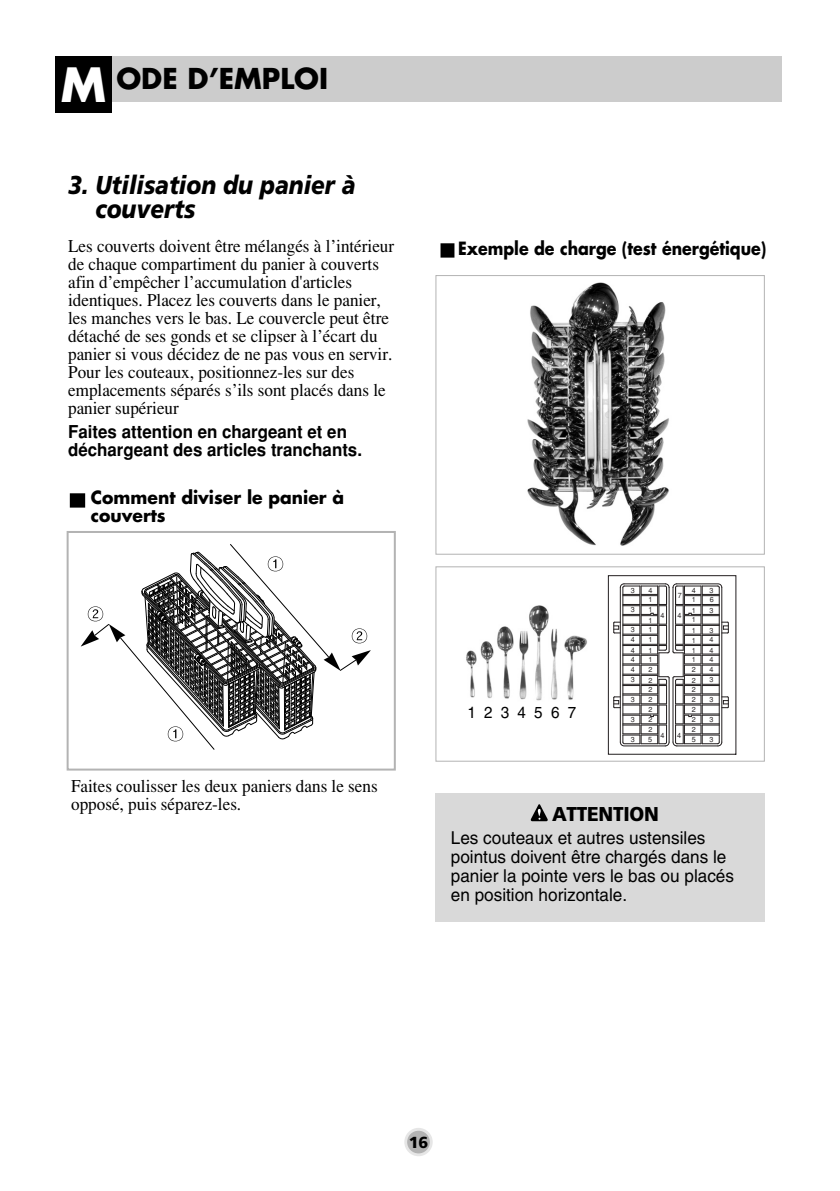
<style>
.page{position:relative;width:840px;height:1191px;background:#fff}
.page>*{position:absolute;margin:0;border:0;box-sizing:border-box;transform-origin:0 0}
.t1{font:700 28px "Futura";color:#000}
.t2{font:italic 900 25.8px/24px "Frutiger";color:#000;scale:.87 1}
.t3{font:900 20px "Frutiger";letter-spacing:-.015em;color:#000;scale:.95 1}
.t4{font:18px/18px "Times";color:#000;scale:.95 1}
.t5{font:17.8px/19px "Helvetica";color:#000}
.t6{font:700 17.8px/18px "Helvetica";color:#000;scale:.95 1}
.t7{font:700 17.8px "Futura";color:#000;scale:.89 1}
.t8{font:700 17.8px/17.8px "Futura";color:#000}
.t9{font:16px "Helvetica";color:#000;scale:.95 1}
.t10{font:900 16px "Frutiger";color:#000}
.t11{font:7.2px/9.4px "Helvetica";color:#231f20}
.s1{font-size:46px;color:#fff}
</style>
<div class="page">
<svg style="left:404px;top:1127px;width:28px;height:29px"></svg>
<div style="left:407px;top:1130px;width:22px;height:23px;background:#b3b3b3;border-radius:50%"></div>
<img style="left:527px;top:282px;width:142px;height:264px">
<div style="left:435px;top:275px;width:329px;height:279px;border:1px solid #b3b3b3"></div>
<img style="left:440px;top:243px;width:15px;height:15px">
<div style="left:112px;top:56px;width:669px;height:45px;background:#ccc"></div>
<div style="left:55px;top:56px;width:57px;height:57px;background:#000"></div>
<div style="left:435px;top:793px;width:329px;height:128px;background:#d9d9d9"></div>
<svg style="left:530px;top:804px;width:18px;height:17px"></svg>
<div style="left:435px;top:566px;width:329px;height:195px;border:1px solid #b3b3b3"></div>
<svg style="left:613px;top:583px;width:115px;height:163px"></svg>
<div style="left:607px;top:575px;width:128px;height:179px;border:1px solid #231f20"></div>
<img style="left:466px;top:605px;width:121px;height:96px">
<div style="left:67px;top:531px;width:328px;height:239px;border:2px solid #b3b3b3"></div>
<img style="left:69px;top:493px;width:17px;height:15px">
<svg style="left:81px;top:544px;width:289px;height:206px"></svg>
<h1 class="t1" style="left:61px;top:66px;width:268px"><span class="s1">M</span> ODE D’EMPLOI</h1>
<h2 class="t2" style="left:95px;top:175px;width:300px;text-indent:-27px">3. Utilisation du panier à couverts</h2>
<p class="t4" style="left:68px;top:239px;width:344px">Les couverts doivent être mélangés à l’intérieur de chaque compartiment du panier à couverts afin d’empêcher l’accumulation d'articles identiques. Placez les couverts dans le panier, les manches vers le bas. Le couvercle peut être détaché de ses gonds et se clipser à l’écart du panier si vous décidez de ne pas vous en servir.<br>Pour les couteaux, positionnez-les sur des emplacements séparés s’ils sont placés dans le panier supérieur</p>
<p class="t6" style="left:68px;top:424px;width:311px">Faites attention en chargeant et en déchargeant des articles tranchants.</p>
<p class="t8" style="left:91px;top:490px;width:255px">Comment diviser le panier à couverts</p>
<p class="t4" style="left:71px;top:778px;width:324px">Faites coulisser les deux paniers dans le sens opposé, puis séparez-les.</p>
<p class="t7" style="left:458px;top:240px;width:347px">Exemple de charge (test énergétique)</p>
<p class="t9" style="left:467px;top:706px;width:116px">1 2 3 4 5 6 7</p>
<p class="t11" style="left:630px;top:586px;width:6px">3</p>
<p class="t11" style="left:630px;top:606px;width:6px">3</p>
<p class="t11" style="left:630px;top:625px;width:6px">3</p>
<p class="t11" style="left:630px;top:635px;width:6px">4</p>
<p class="t11" style="left:648px;top:586px;width:6px">4</p>
<p class="t11" style="left:648px;top:595px;width:6px">1<br>1</p>
<p class="t11" style="left:648px;top:616px;width:6px">1<br>1</p>
<p class="t11" style="left:677px;top:591px;width:6px">7</p>
<p class="t11" style="left:660px;top:611px;width:6px">4</p>
<p class="t11" style="left:677px;top:611px;width:6px">4</p>
<p class="t11" style="left:648px;top:635px;width:6px">1</p>
<p class="t11" style="left:691px;top:586px;width:6px">4</p>
<p class="t11" style="left:709px;top:586px;width:6px">3</p>
<p class="t11" style="left:691px;top:615px;width:6px">1</p>
<p class="t11" style="left:709px;top:596px;width:6px">6</p>
<p class="t11" style="left:691px;top:596px;width:6px">1</p>
<p class="t11" style="left:691px;top:606px;width:6px">1</p>
<p class="t11" style="left:709px;top:606px;width:6px">3</p>
<p class="t11" style="left:691px;top:626px;width:6px">1</p>
<p class="t11" style="left:709px;top:626px;width:6px">3</p>
<p class="t11" style="left:691px;top:636px;width:6px">1</p>
<p class="t11" style="left:709px;top:635px;width:6px">4</p>
<p class="t11" style="left:630px;top:646px;width:6px">4</p>
<p class="t11" style="left:648px;top:646px;width:6px">1</p>
<p class="t11" style="left:691px;top:646px;width:6px">1</p>
<p class="t11" style="left:709px;top:646px;width:6px">4</p>
<p class="t11" style="left:630px;top:656px;width:6px">4</p>
<p class="t11" style="left:648px;top:656px;width:6px">1</p>
<p class="t11" style="left:691px;top:655px;width:6px">1</p>
<p class="t11" style="left:709px;top:655px;width:6px">4</p>
<p class="t11" style="left:630px;top:665px;width:6px">4</p>
<p class="t11" style="left:648px;top:665px;width:6px">2</p>
<p class="t11" style="left:691px;top:666px;width:6px">2</p>
<p class="t11" style="left:709px;top:666px;width:6px">4</p>
<p class="t11" style="left:630px;top:675px;width:6px">3</p>
<p class="t11" style="left:630px;top:695px;width:6px">3</p>
<p class="t11" style="left:630px;top:715px;width:6px">3</p>
<p class="t11" style="left:630px;top:735px;width:6px">3</p>
<p class="t11" style="left:648px;top:676px;width:6px">2<br>2</p>
<p class="t11" style="left:691px;top:676px;width:6px">2</p>
<p class="t11" style="left:691px;top:685px;width:6px">2<br>2</p>
<p class="t11" style="left:648px;top:695px;width:6px">2<br>2</p>
<p class="t11" style="left:691px;top:705px;width:6px;text-align:justify">2<br>2<br>2</p>
<p class="t11" style="left:648px;top:715px;width:6px">2<br>2</p>
<p class="t11" style="left:660px;top:731px;width:6px">4</p>
<p class="t11" style="left:676px;top:731px;width:6px">4</p>
<p class="t11" style="left:648px;top:735px;width:6px">5</p>
<p class="t11" style="left:691px;top:735px;width:6px">5</p>
<p class="t11" style="left:709px;top:676px;width:6px">3</p>
<p class="t11" style="left:709px;top:695px;width:6px">3</p>
<p class="t11" style="left:709px;top:715px;width:6px">3</p>
<p class="t11" style="left:709px;top:735px;width:6px">3</p>
<p class="t3" style="left:551px;top:806px;width:114px">ATTENTION</p>
<p class="t5" style="left:450px;top:830px;width:284px">Les couteaux et autres ustensiles pointus doivent être chargés dans le panier la pointe vers le bas ou placés en position horizontale.</p>
<p class="t10" style="left:408px;top:1135px;width:21px">16</p>
</div>
